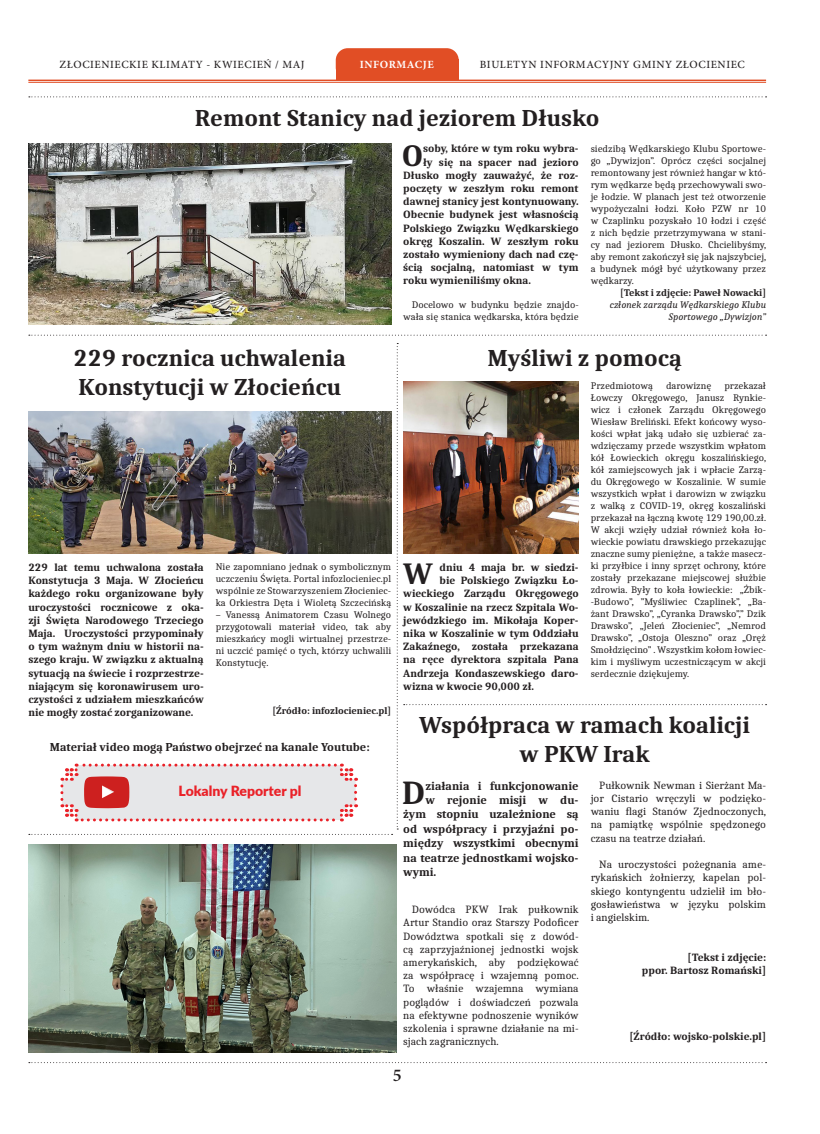
<style>
.page{position:relative;width:820px;height:1134px;background:#fff}
.page>*{position:absolute;margin:0;border:0;box-sizing:border-box;transform-origin:0 0}
.t1{font:700 33.6px "Caladea";color:#231f20}
.t2{font:700 30.8px "Caladea";color:#231f20}
.t3{font:700 24px/28.8px "Caladea";color:#231f20}
.numery{font:600 18px "Minion Pro";color:#231f20}
.t4{font:900 14px "Lato";color:#ea2128}
.t5{font:700 12px "Caladea";color:#231f20}
.t6{font:700 11px/13.2px "Caladea";color:#231f20;text-align:justify}
.t7{font:11px/13.2px "Caladea";color:#231f20;text-align:justify}
.naglowek{font:500 11px "Minion Pro";letter-spacing:.05em;color:#231f20}
.naglowek_srodek{font:700 11px "Minion Pro";letter-spacing:.05em;color:#fff}
.t8{font:10px/12px "Caladea";color:#231f20;text-align:justify}
.t9{font:italic 10px/12px "Caladea";color:#231f20;text-align:right}
.t10{font:700 10px "Caladea";color:#231f20}
.s1{font-weight:700;font-style:normal}
</style>
<div class="page">
<svg style="left:29px;top:96px;width:737px;height:1px"></svg>
<svg style="left:29px;top:1062px;width:737px;height:1px"></svg>
<hr style="left:28px;top:80px;width:737px;height:1px;background:#e14e25">
<hr style="left:28px;top:82px;width:737px;height:1px;background:#e14e25">
<div style="left:335px;top:60px;width:123px;height:20px;background:#e14e25"></div>
<div style="left:335px;top:48px;width:123px;height:32px;background:#e14e25;border-radius:12px"></div>
<svg style="left:29px;top:335px;width:737px;height:1px"></svg>
<img style="left:28px;top:844px;width:368px;height:209px">
<img style="left:29px;top:343px;width:737px;height:492px">
<img style="left:28px;top:144px;width:363px;height:181px">
<p class="naglowek" style="left:60px;top:57px;width:246px">ZŁOCIENIECKIE KLIMATY - KWIECIEŃ / MAJ</p>
<p class="naglowek_srodek" style="left:359px;top:57px;width:75px">INFORMACJE</p>
<p class="naglowek" style="left:479px;top:57px;width:266px">BIULETYN INFORMACYJNY GMINY ZŁOCIENIEC</p>
<p class="t3" style="left:195px;top:103px;width:406px">Remont Stanicy nad jeziorem Dłusko</p>
<p class="t2" style="left:401px;top:136px;width:23px">O</p>
<p class="t6" style="left:423px;top:142px;width:157px">soby, które w tym roku wybra-</p>
<p class="t8" style="left:590px;top:142px;width:177px">siedzibą Wędkarskiego Klubu Sportowe&shy;go „Dywizjon”. Oprócz części socjalnej remontowany jest również hangar w któ&shy;rym wędkarze będą przechowywali swo&shy;je łodzie. W planach jest też otworzenie wypożyczalni łodzi. Koło PZW nr 10 w Czaplinku pozyskało 10 łodzi i część z nich będzie przetrzymywana w stani&shy;cy nad jeziorem Dłusko. Chcielibyśmy, aby remont zakończył się jak najszybciej, a budynek mógł być użytkowany przez wędkarzy.</p>
<p class="t9" style="left:609px;top:286px;width:158px"><span class="s1">[Tekst i zdjęcie: Paweł Nowacki] </span>członek zarządu Wędkarskiego Klubu<br>Sportowego „Dywizjon”</p>
<p class="t6" style="left:423px;top:155px;width:157px">ły się na spacer nad jezioro</p>
<p class="t6" style="left:403px;top:168px;width:177px">Dłusko mogły zauważyć, że roz-</p>
<p class="t6" style="left:403px;top:181px;width:177px">poczęty w zeszłym roku remont</p>
<p class="t6" style="left:403px;top:195px;width:177px">dawnej stanicy jest kontynuowany.</p>
<p class="t6" style="left:403px;top:208px;width:177px">Obecnie budynek jest własnością</p>
<p class="t6" style="left:403px;top:221px;width:177px">Polskiego Związku Wędkarskiego</p>
<p class="t6" style="left:403px;top:234px;width:177px">okręg Koszalin. W zeszłym roku</p>
<p class="t6" style="left:403px;top:247px;width:177px">zostało wymieniony dach nad czę-</p>
<p class="t6" style="left:403px;top:261px;width:177px">ścią socjalną, natomiast w tym</p>
<p class="t6" style="left:403px;top:274px;width:129px">roku wymieniliśmy okna.</p>
<p class="t8" style="left:403px;top:299px;width:177px;text-align:right">Docelowo w budynku będzie znajdo&shy;wała się stanica wędkarska, która będzie</p>
<p class="t3" style="left:74px;top:343px;width:274px">229 rocznica uchwalenia<br>Konstytucji w Złocieńcu</p>
<p class="t6" style="left:28px;top:560px;width:177px">229 lat temu uchwalona została Konstytucja 3 Maja. W Złocieńcu każdego roku organizowane były uroczystości rocznicowe z oka&shy;zji Święta Narodowego Trzeciego Maja. Uroczystości przypominały o tym ważnym dniu w historii na&shy;szego kraju. W związku z aktualną sytuacją na świecie i rozprzestrze&shy;niającym się koronawirusem uro&shy;czystości z udziałem mieszkańców nie mogły zostać zorganizowane.</p>
<p class="t8" style="left:216px;top:561px;width:177px">Nie zapomniano jednak o symbolicznym uczczeniu Święta. Portal infozlocieniec.pl wspólnie ze Stowarzyszeniem Złocieniec&shy;ka Orkiestra Dęta i Wioletą Szczecińską</p>
<p class="t8" style="left:216px;top:609px;width:177px">– Vanessą Animatorem Czasu Wolnego przygotowali materiał video, tak aby mieszkańcy mogli wirtualnej przestrze&shy;ni uczcić pamięć o tych, którzy uchwalili Konstytucję.</p>
<p class="t10" style="left:272px;top:705px;width:120px">[Źródło: infozlocieniec.pl]</p>
<p class="t5" style="left:50px;top:740px;width:321px">Materiał video mogą Państwo obejrzeć na kanale Youtube:</p>
<p class="t4" style="left:178px;top:780px;width:124px">Lokalny Reporter pl</p>
<p class="t3" style="left:487px;top:343px;width:196px">Myśliwi z pomocą</p>
<p class="t2" style="left:403px;top:555px;width:31px">W</p>
<p class="t6" style="left:439px;top:560px;width:140px">dniu 4 maja br. w siedzi-</p>
<p class="t6" style="left:439px;top:573px;width:140px">bie Polskiego Związku Ło-</p>
<p class="t6" style="left:403px;top:587px;width:177px">wieckiego Zarządu Okręgowego</p>
<p class="t6" style="left:403px;top:600px;width:177px">w Koszalinie na rzecz Szpitala Wo-</p>
<p class="t6" style="left:403px;top:613px;width:177px">jewódzkiego im. Mikołaja Koper-</p>
<p class="t6" style="left:403px;top:626px;width:177px">nika w Koszalinie w tym Oddziału</p>
<p class="t6" style="left:403px;top:639px;width:177px">Zakaźnego, została przekazana</p>
<p class="t6" style="left:403px;top:653px;width:177px">na ręce dyrektora szpitala Pana</p>
<p class="t6" style="left:403px;top:666px;width:177px">Andrzeja Kondaszewskiego daro-</p>
<p class="t6" style="left:403px;top:679px;width:132px">wizna w kwocie 90,000 zł.</p>
<p class="t8" style="left:590px;top:379px;width:177px;text-indent:134px">przekazał Łowczy Okręgowego, Janusz Rynkie&shy;wicz i członek Zarządu Okręgowego Wiesław Breliński. Efekt końcowy wyso&shy;kości wpłat jaką udało się uzbierać za&shy;wdzięczamy przede wszystkim wpłatom kół Łowieckich okręgu koszalińskiego, kół zamiejscowych jak i wpłacie Zarzą&shy;du Okręgowego w Koszalinie. W sumie wszystkich wpłat i darowizn w związku z walką z COVID-19, okręg koszaliński przekazał na łączną kwotę 129 190,00.zł.<br>W akcji wzięły udział również koła ło&shy;wieckie powiatu drawskiego przekazując znaczne sumy pieniężne, a także masecz&shy;ki przyłbice i inny sprzęt ochrony, które zostały przekazane miejscowej służbie zdrowia. Były to koła łowieckie: „Żbik--Budowo”, ”Myśliwiec Czaplinek”, „Ba&shy;żant Drawsko”, „Cyranka Drawsko”,” Dzik Drawsko”, „Jeleń Złocieniec”, „Nemrod Drawsko”, „Ostoja Oleszno” oraz „Oręż Smołdzięcino” . Wszystkim kołom łowiec&shy;kim i myśliwym uczestniczącym w akcji serdecznie dziękujemy.</p>
<p class="t8" style="left:590px;top:379px;width:64px">Przedmiotową</p>
<p class="t8" style="left:665px;top:379px;width:47px">darowiznę</p>
<p class="t3" style="left:419px;top:710px;width:332px;text-align:center">Współpraca w ramach koalicji w PKW Irak</p>
<p class="t1" style="left:401px;top:772px;width:25px">D</p>
<p class="t5" style="left:425px;top:778px;width:154px">ziałania i funkcjonowanie</p>
<p class="t7" style="left:590px;top:778px;width:177px;text-indent:9px">Pułkownik Newman i Sierżant Ma&shy;jor Cistario wręczyli w podzięko&shy;waniu flagi Stanów Zjednoczonych, na pamiątkę wspólnie spędzonego czasu na teatrze działań.</p>
<p class="t7" style="left:590px;top:857px;width:177px;text-indent:9px">Na uroczystości pożegnania ame&shy;rykańskich żołnierzy, kapelan pol&shy;skiego kontyngentu udzielił im bło&shy;gosławieństwa w języku polskim i angielskim.</p>
<p class="t6" style="left:687px;top:950px;width:80px">[Tekst i zdjęcie:</p>
<p class="t6" style="left:641px;top:963px;width:126px">ppor. Bartosz Romański]</p>
<p class="t5" style="left:425px;top:793px;width:154px">w rejonie misji w du-</p>
<p class="t5" style="left:403px;top:807px;width:177px">żym stopniu uzależnione są</p>
<p class="t5" style="left:403px;top:821px;width:177px">od współpracy i przyjaźni po-</p>
<p class="t5" style="left:403px;top:836px;width:177px">między wszystkimi obecnymi</p>
<p class="t5" style="left:403px;top:850px;width:177px">na teatrze jednostkami wojsko-</p>
<p class="t5" style="left:403px;top:865px;width:35px">wymi.</p>
<p class="t7" style="left:403px;top:903px;width:177px;text-indent:9px">Dowódca PKW Irak pułkownik Artur Standio oraz Starszy Podoficer Dowództwa spotkali się z dowód&shy;cą zaprzyjaźnionej jednostki wojsk amerykańskich, aby podziękować za współpracę i wzajemną pomoc.<br>To właśnie wzajemna wymiana poglądów i doświadczeń pozwala na efektywne podnoszenie wyników szkolenia i sprawne działanie na mi&shy;sjach zagranicznych.</p>
<p class="t6" style="left:629px;top:1029px;width:138px">[Źródło: wojsko-polskie.pl]</p>
<p class="numery" style="left:392px;top:1063px;width:10px">5</p>
</div>
